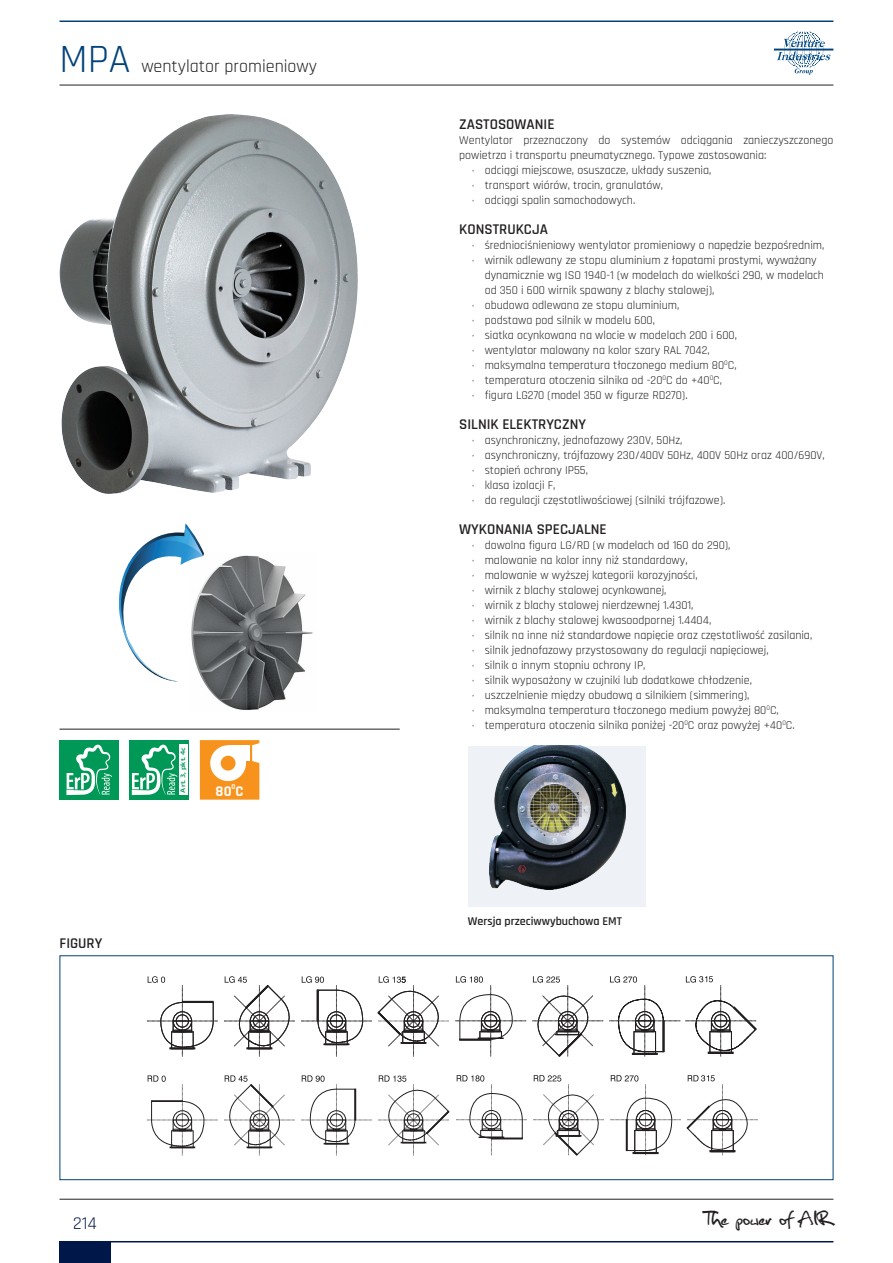
<style>
.page{position:relative;width:893px;height:1263px;background:#fff}
.page>*{position:absolute;margin:0;border:0;box-sizing:border-box;transform-origin:0 0}
.t1{font:40.5px "Rajdhani";color:#004279}
.t2{font:27px "Christopherhand";color:#231f20}
.t3{font:18px "Rajdhani";color:#231f20}
.t4{font:18px "Rajdhani";color:#00174a}
.Tekst{font:600 15px "Rajdhani";color:#231f20}
.t5{font:700 14.85px "Rajdhani";color:#fff}
.Tekst-2{font:12px/15px "Rajdhani";color:#231f20}
.Tekst-3{font:600 12px "Rajdhani";color:#231f20}
.t6{font:600 6.75px "Myriad Pro";color:#009856;scale:1.19 1}
.s1{font-size:10.5px}
</style>
<div class="page">
<div style="left:60px;top:1241px;width:51px;height:22px;background:#00174a"></div>
<svg style="left:774px;top:31px;width:59px;height:44px"></svg>
<hr style="left:60px;top:85px;width:773px;height:1px;background:#231f20">
<hr style="left:60px;top:1199px;width:773px;height:1px;background:#231f20">
<hr style="left:60px;top:21px;width:773px;height:1px;background:#004279">
<hr style="left:60px;top:1241px;width:773px;height:1px;background:#00174a">
<hr style="left:60px;top:729px;width:340px;height:1px;background:#231f20">
<div style="left:60px;top:740px;width:59px;height:60px;background:#009856"></div>
<svg style="left:66px;top:745px;width:46px;height:50px"></svg>
<svg style="left:147px;top:1075px;width:303px;height:81px"></svg>
<svg style="left:456px;top:1075px;width:302px;height:81px"></svg>
<svg style="left:559px;top:1110px;width:19px;height:19px"></svg>
<div style="left:559px;top:1110px;width:19px;height:19px;border:1px solid #231f20;border-radius:50%"></div>
<svg style="left:147px;top:976px;width:610px;height:81px"></svg>
<div style="left:60px;top:955px;width:773px;height:225px;border:1px solid #004279"></div>
<svg style="left:200px;top:740px;width:59px;height:60px;background:#f7992b"></svg>
<div style="left:210px;top:745px;width:36px;height:36px;background:#fff;border-radius:50%"></div>
<div style="left:228px;top:745px;width:22px;height:16px;background:#fff"></div>
<div style="left:221px;top:756px;width:15px;height:15px;background:#f7931d;border-radius:50%"></div>
<img style="left:60px;top:115px;width:297px;height:379px">
<div style="left:130px;top:740px;width:59px;height:60px;background:#009856"></div>
<svg style="left:132px;top:745px;width:46px;height:50px"></svg>
<div style="left:179px;top:745px;width:8px;height:50px;background:#fff"></div>
<img style="left:203px;top:555px;width:110px;height:155px">
<svg style="left:119px;top:523px;width:85px;height:158px"></svg>
<div style="left:468px;top:746px;width:178px;height:161px;background:#eef2f7"></div>
<img style="left:490px;top:746px;width:135px;height:143px">
<h1 class="t1" style="left:60px;top:36px;width:72px">MPA</h1>
<h3 class="t3" style="left:141px;top:56px;width:177px">wentylator promieniowy</h3>
<p class="Tekst" style="left:60px;top:934px;width:44px">FIGURY</p>
<p class="t6" style="left:179px;top:792px;width:40px;rotate:-90deg">Art. 3, pkt. 4c</p>
<p class="t5" style="left:216px;top:781px;width:29px">80<sup>0</sup>C</p>
<p class="Tekst" style="left:459px;top:115px;width:97px">ZASTOSOWANIE</p>
<p class="Tekst-2" style="left:459px;top:133px;width:376px">Wentylator przeznaczony do systemów odciągania zanieczyszczonego powietrza i transportu pneumatycznego. Typowe zastosowania:</p>
<p class="Tekst-2" style="left:472px;top:163px;width:241px"><span class="s1">·</span> odciągi miejscowe, osuszacze, układy suszenia,</p>
<p class="Tekst-2" style="left:472px;top:178px;width:193px"><span class="s1">·</span> transport wiórów, trocin, granulatów,</p>
<p class="Tekst-2" style="left:472px;top:193px;width:165px"><span class="s1">·</span> odciągi spalin samochodowych.</p>
<p class="Tekst" style="left:459px;top:220px;width:90px">KONSTRUKCJA</p>
<p class="Tekst-2" style="left:472px;top:238px;width:354px"><span class="s1">·</span> średniociśnieniowy wentylator promieniowy o napędzie bezpośrednim,</p>
<p class="Tekst-2" style="left:485px;top:253px;width:341px;text-indent:-13px"><span class="s1">·</span> wirnik odlewany ze stopu aluminium z łopatami prostymi, wyważany dynamicznie wg ISO 1940-1 (w modelach do wielkości 290, w modelach od 350 i 600 wirnik spawany z blachy stalowej),</p>
<p class="Tekst-2" style="left:472px;top:298px;width:209px"><span class="s1">·</span> obudowa odlewana ze stopu aluminium,</p>
<p class="Tekst-2" style="left:472px;top:313px;width:184px"><span class="s1">·</span> podstawa pod silnik w modelu 600,</p>
<p class="Tekst-2" style="left:472px;top:328px;width:266px"><span class="s1">·</span> siatka ocynkowana na wlocie w modelach 200 i 600,</p>
<p class="Tekst-2" style="left:472px;top:343px;width:239px"><span class="s1">·</span> wentylator malowany na kolor szary RAL 7042,</p>
<p class="Tekst-2" style="left:472px;top:358px;width:266px"><span class="s1">·</span> maksymalna temperatura tłoczonego medium 80<sup>0</sup>C,</p>
<p class="Tekst-2" style="left:472px;top:373px;width:252px"><span class="s1">·</span> temperatura otoczenia silnika od -20<sup>0</sup>C do +40<sup>0</sup>C,</p>
<p class="Tekst-2" style="left:472px;top:388px;width:217px"><span class="s1">·</span> figura LG270 (model 350 w figurze RD270).</p>
<p class="Tekst" style="left:459px;top:415px;width:128px">SILNIK ELEKTRYCZNY</p>
<p class="Tekst-2" style="left:472px;top:433px;width:212px"><span class="s1">·</span> asynchroniczny, jednofazowy 230V, 50Hz,</p>
<p class="Tekst-2" style="left:472px;top:448px;width:354px"><span class="s1">·</span> asynchroniczny, trójfazowy 230/400V 50Hz, 400V 50Hz oraz 400/690V,</p>
<p class="Tekst-2" style="left:472px;top:463px;width:117px"><span class="s1">·</span> stopień ochrony IP55,</p>
<p class="Tekst-2" style="left:472px;top:478px;width:85px"><span class="s1">·</span> klasa izolacji F,</p>
<p class="Tekst-2" style="left:472px;top:493px;width:255px"><span class="s1">·</span> do regulacji częstotliwościowej (silniki trójfazowe).</p>
<p class="Tekst" style="left:459px;top:520px;width:149px">WYKONANIA SPECJALNE</p>
<p class="Tekst-2" style="left:472px;top:538px;width:260px"><span class="s1">·</span> dowolna figura LG/RD (w modelach od 160 do 290),</p>
<p class="Tekst-2" style="left:472px;top:553px;width:217px"><span class="s1">·</span> malowanie na kolor inny niż standardowy,</p>
<p class="Tekst-2" style="left:472px;top:568px;width:227px"><span class="s1">·</span> malowanie w wyższej kategorii korozyjności,</p>
<p class="Tekst-2" style="left:472px;top:583px;width:196px"><span class="s1">·</span> wirnik z blachy stalowej ocynkowanej,</p>
<p class="Tekst-2" style="left:472px;top:598px;width:223px"><span class="s1">·</span> wirnik z blachy stalowej nierdzewnej 1.4301,</p>
<p class="Tekst-2" style="left:472px;top:613px;width:241px"><span class="s1">·</span> wirnik z blachy stalowej kwasoodpornej 1.4404,</p>
<p class="Tekst-2" style="left:472px;top:628px;width:342px"><span class="s1">·</span> silnik na inne niż standardowe napięcie oraz częstotliwość zasilania,</p>
<p class="Tekst-2" style="left:472px;top:643px;width:298px"><span class="s1">·</span> silnik jednofazowy przystosowany do regulacji napięciowej,</p>
<p class="Tekst-2" style="left:472px;top:658px;width:175px"><span class="s1">·</span> silnik o innym stopniu ochrony IP,</p>
<p class="Tekst-2" style="left:472px;top:673px;width:281px"><span class="s1">·</span> silnik wyposażony w czujniki lub dodatkowe chłodzenie,</p>
<p class="Tekst-2" style="left:472px;top:688px;width:279px"><span class="s1">·</span> uszczelnienie między obudową a silnikiem (simmering),</p>
<p class="Tekst-2" style="left:472px;top:703px;width:308px"><span class="s1">·</span> maksymalna temperatura tłoczonego medium powyżej 80<sup>0</sup>C,</p>
<p class="Tekst-2" style="left:472px;top:718px;width:324px"><span class="s1">·</span> temperatura otoczenia silnika poniżej -20<sup>0</sup>C oraz powyżej +40<sup>0</sup>C.</p>
<p class="Tekst-3" style="left:468px;top:914px;width:156px">Wersja przeciwwybuchowa EMT</p>
<h3 class="t4" style="left:73px;top:1213px;width:25px">214</h3>
<h2 class="t2" style="left:707px;top:1207px;width:128px">The power of AIR</h2>
</div>
